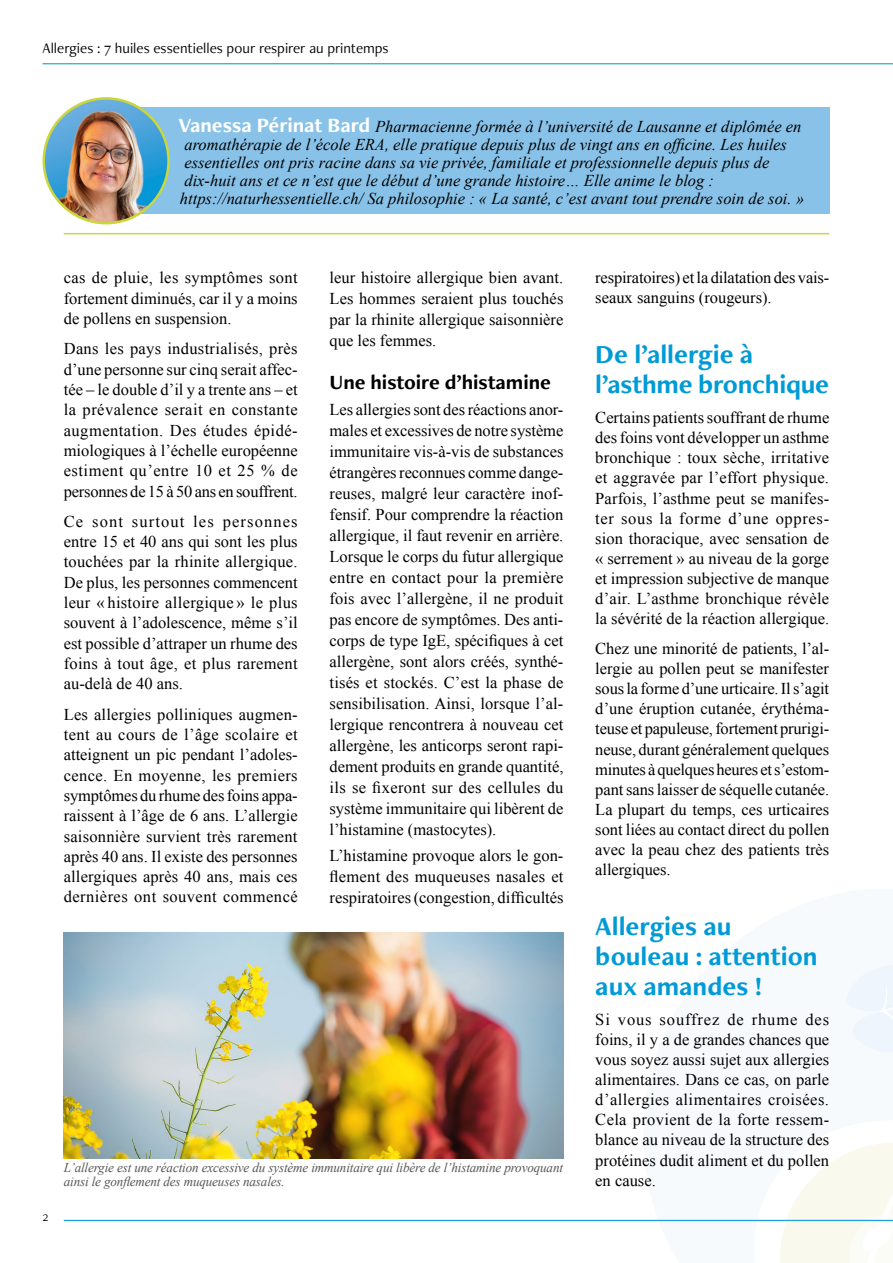
<style>
.page{position:relative;width:893px;height:1263px;background:#fff}
.page>*{position:absolute;margin:0;border:0;box-sizing:border-box;transform-origin:0 0}
.TITRE_-_Cyan_-_Niv{font:700 27px/30px "Freight Neo Pro";color:#009bd6}
.SOUS-TITRE_-_Noir{font:700 21px "Freight Neo Pro";color:#000}
._2A-0A{font:16.5px/20.2px "Times New Roman";color:#000;text-align:justify}
._1A-0A_-_suis_Titre{font:16.5px/21px "Times New Roman";color:#000;text-align:justify}
.AUTEUR___Vignette{font:italic 16.5px/18px "Times New Roman";color:#000}
._2A-0A_-_suis_Titre{font:16.5px/20.1px "Times New Roman";color:#000;text-align:justify}
._1A-0A{font:16.5px/21px "Times New Roman";color:#000;text-align:justify}
.t1{font:15px "Freight Neo Pro";color:#000}
.LEGENDE{font:italic 13.5px/13.5px "Times New Roman";letter-spacing:-.01em;color:#575756}
.t2{font:300 13.5px "Freight Neo Pro";color:#000}
.s1{font-family:"Freight Neo Pro";font-weight:700;font-style:normal;font-size:21px;color:#fff}
</style>
<div class="page">
<svg style="left:780px;top:965px;width:113px;height:298px"></svg>
<hr style="left:43px;top:63px;width:850px;height:1px;background:#009bd6">
<hr style="left:64px;top:1220px;width:829px;height:1px;background:#009bd6">
<div style="left:98px;top:108px;width:731px;height:106px;background:#89c2e8"></div>
<img style="left:44px;top:98px;width:125px;height:125px;border-radius:62px">
<div style="left:43px;top:97px;width:127px;height:127px;border:3px solid #cad63c;border-radius:50%"></div>
<hr style="left:64px;top:233px;width:765px;height:1px;background:#cad63c">
<img style="left:64px;top:933px;width:499px;height:225px">
<p class="t1" style="left:43px;top:38px;width:348px">Allergies : 7 huiles essentielles pour respirer au printemps</p>
<p class="AUTEUR___Vignette" style="left:178px;top:117px;width:627px"><span class="s1">Vanessa Périnat Bard</span> Pharmacienne formée à l’université de Lausanne et diplômée en aromathérapie de l’école ERA, elle pratique depuis plus de vingt ans en officine. Les huiles essentielles ont pris racine dans sa vie privée, familiale et professionnelle depuis plus de dix-huit ans et ce n’est que le début d’une grande histoire… Elle anime le blog : https://naturhessentielle.ch/ Sa philosophie : « La santé, c’est avant tout prendre soin de soi. »</p>
<p class="_2A-0A" style="left:64px;top:267px;width:235px">cas de pluie, les symptômes sont fortement diminués, car il y a moins de pollens en suspension.</p>
<p class="_2A-0A" style="left:64px;top:338px;width:235px">Dans les pays industrialisés, près d’une personne sur cinq serait affec‑ tée – le double d’il y a trente ans – et la prévalence serait en constante augmentation. Des études épidé‑ miologiques à l’échelle européenne estiment qu’entre 10 et 25 % de personnes de 15 à 50 ans en souffrent.</p>
<p class="_2A-0A" style="left:64px;top:511px;width:235px">Ce sont surtout les personnes entre 15 et 40 ans qui sont les plus touchées par la rhinite allergique.<br>De plus, les personnes commencent leur « histoire allergique » le plus souvent à l’adolescence, même s’il est possible d’attraper un rhume des foins à tout âge, et plus rarement au‑delà de 40 ans.</p>
<p class="_2A-0A" style="left:64px;top:704px;width:235px">Les allergies polliniques augmen‑ tent au cours de l’âge scolaire et atteignent un pic pendant l’adoles‑ cence. En moyenne, les premiers symptômes du rhume des foins appa‑ raissent à l’âge de 6 ans. L’allergie saisonnière survient très rarement après 40 ans. Il existe des personnes allergiques après 40 ans, mais ces dernières ont souvent commencé</p>
<p class="_2A-0A" style="left:330px;top:267px;width:235px;line-height:21px">leur histoire allergique bien avant.<br>Les hommes seraient plus touchés par la rhinite allergique saisonnière que les femmes.</p>
<p class="SOUS-TITRE_-_Noir" style="left:330px;top:368px;width:223px">Une histoire d’histamine</p>
<p class="_1A-0A_-_suis_Titre" style="left:330px;top:399px;width:235px">Les allergies sont des réactions anor‑ males et excessives de notre système immunitaire vis‑à‑vis de substances étrangères reconnues comme dange‑ reuses, malgré leur caractère inof‑ fensif. Pour comprendre la réaction allergique, il faut revenir en arrière.<br>Lorsque le corps du futur allergique entre en contact pour la première fois avec l’allergène, il ne produit pas encore de symptômes. Des anti‑ corps de type IgE, spécifiques à cet allergène, sont alors créés, synthé‑ tisés et stockés. C’est la phase de sensibilisation. Ainsi, lorsque l’al‑ lergique rencontrera à nouveau cet allergène, les anticorps seront rapi‑ dement produits en grande quantité, ils se fixeront sur des cellules du système immunitaire qui libèrent de l’histamine (mastocytes).</p>
<p class="_1A-0A" style="left:330px;top:844px;width:236px">L’histamine provoque alors le gon‑ flement des muqueuses nasales et respiratoires (congestion, difficultés</p>
<p class="t2" style="left:43px;top:1207px;width:7px">2</p>
<p class="LEGENDE" style="left:64px;top:1160px;width:501px">L’allergie est une réaction excessive du système immunitaire qui libère de l’histamine provoquant ainsi le gonflement des muqueuses nasales.</p>
<p class="_1A-0A" style="left:595px;top:268px;width:235px;line-height:20.1px">respiratoires) et la dilatation des vais‑ seaux sanguins (rougeurs).</p>
<p class="TITRE_-_Cyan_-_Niv" style="left:595px;top:339px;width:235px">De l’allergie à l’asthme bronchique</p>
<p class="_2A-0A" style="left:595px;top:407px;width:235px">Certains patients souffrant de rhume des foins vont développer un asthme bronchique : toux sèche, irritative et aggravée par l’effort physique.<br>Parfois, l’asthme peut se manifes‑ ter sous la forme d’une oppres‑ sion thoracique, avec sensation de « serrement » au niveau de la gorge et impression subjective de manque d’air. L’asthme bronchique révèle la sévérité de la réaction allergique.</p>
<p class="_2A-0A" style="left:595px;top:638px;width:235px">Chez une minorité de patients, l’al‑ lergie au pollen peut se manifester sous la forme d’une urticaire. Il s’agit d’une éruption cutanée, érythéma‑ teuse et papuleuse, fortement prurigi‑ neuse, durant généralement quelques minutes à quelques heures et s’estom‑ pant sans laisser de séquelle cutanée.<br>La plupart du temps, ces urticaires sont liées au contact direct du pollen avec la peau chez des patients très allergiques.</p>
<p class="TITRE_-_Cyan_-_Niv" style="left:595px;top:910px;width:224px">Allergies au bouleau : attention aux amandes !</p>
<p class="_2A-0A_-_suis_Titre" style="left:595px;top:1009px;width:235px">Si vous souffrez de rhume des foins, il y a de grandes chances que vous soyez aussi sujet aux allergies alimentaires. Dans ce cas, on parle d’allergies alimentaires croisées.<br>Cela provient de la forte ressem‑ blance au niveau de la structure des protéines dudit aliment et du pollen en cause.</p>
</div>
